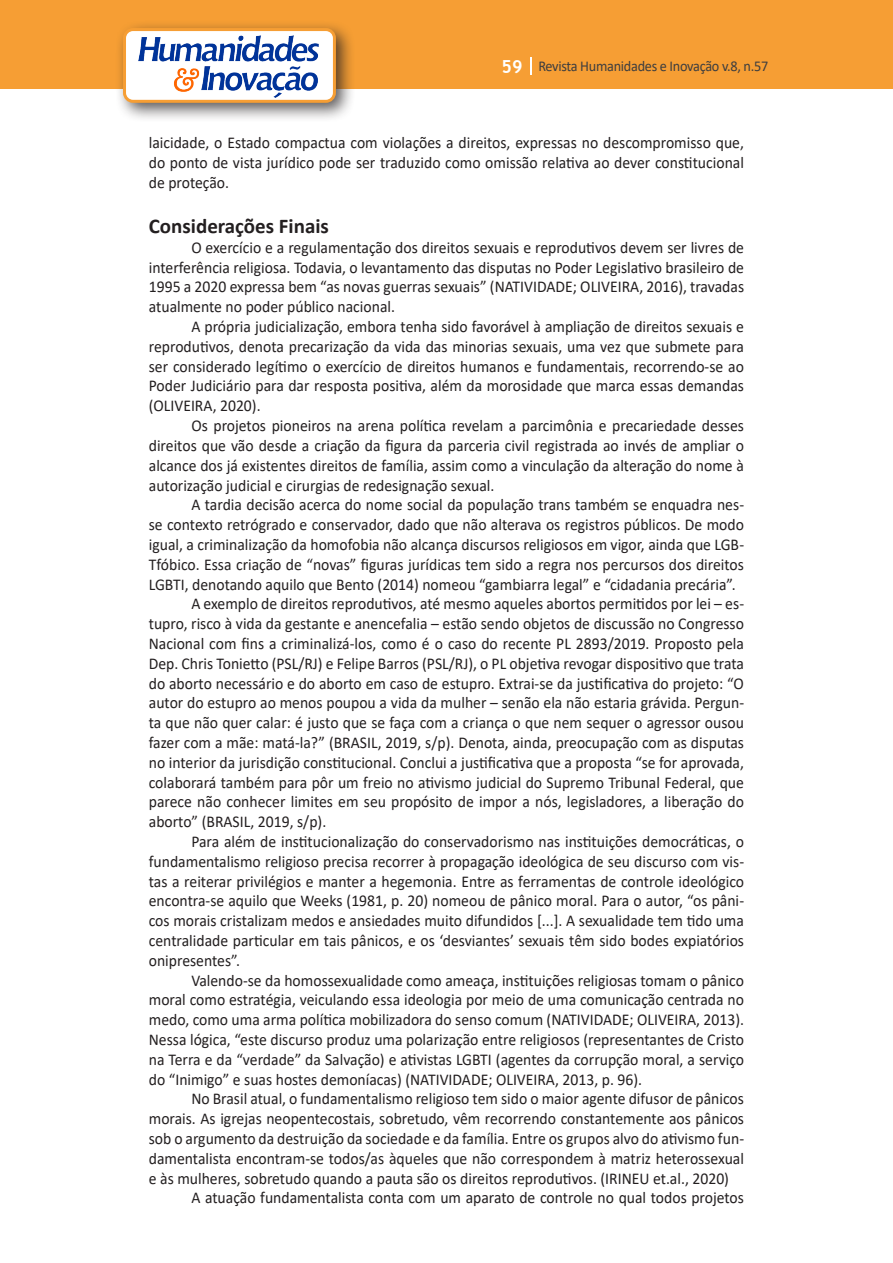
<style>
.page{position:relative;width:893px;height:1263px;background:#fff}
.page>*{position:absolute;margin:0;border:0;box-sizing:border-box;transform-origin:0 0}
.Titulo_2{font:700 21px "Calibri";color:#231f20}
.Texto{font:16.5px/19.8px "Calibri";color:#231f20;text-align:justify;scale:.95 1}
.t1{font:15px "Calibri";letter-spacing:-.02em;color:#3e3e3f;scale:.95 1}
.s1{font-family:"Trebuchet MS";font-weight:700;font-size:18px;color:#fff}
</style>
<div class="page">
<div style="left:0;top:0;width:893px;height:88px;background:#f69e34"></div>
<svg style="left:530px;top:57px;width:2px;height:18px"></svg>
<div style="left:115px;top:20px;width:241px;height:103px;background:#231f20;opacity:.75"></div>
<div style="left:125px;top:30px;width:209px;height:71px;background:#fff;border-radius:9px"></div>
<img style="left:138px;top:35px;width:181px;height:62px">
<div style="left:123px;top:28px;width:213px;height:75px;border:3px solid #f69e34;border-radius:9px"></div>
<p class="t1" style="left:501px;top:56px;width:282px"><span class="s1">59</span> Revista Humanidades e Inovação v.8, n.57</p>
<p class="Texto" style="left:149px;top:133px;width:628px">laicidade, o Estado compactua com violações a direitos, expressas no descompromisso que, do ponto de vista jurídico pode ser traduzido como omissão relativa ao dever constitucional de proteção.</p>
<p class="Titulo_2" style="left:149px;top:211px;width:182px">Considerações Finais</p>
<p class="Texto" style="left:149px;top:237px;width:628px;text-indent:43px">O exercício e a regulamentação dos direitos sexuais e reprodutivos devem ser livres de interferência religiosa. Todavia, o levantamento das disputas no Poder Legislativo brasileiro de 1995 a 2020 expressa bem “as novas guerras sexuais” (NATIVIDADE; OLIVEIRA, 2016), travadas atualmente no poder público nacional.</p>
<p class="Texto" style="left:149px;top:316px;width:628px;text-indent:43px">A própria judicialização, embora tenha sido favorável à ampliação de direitos sexuais e reprodutivos, denota precarização da vida das minorias sexuais, uma vez que submete para ser considerado legítimo o exercício de direitos humanos e fundamentais, recorrendo-se ao Poder Judiciário para dar resposta positiva, além da morosidade que marca essas demandas (OLIVEIRA, 2020).</p>
<p class="Texto" style="left:149px;top:415px;width:628px;text-indent:43px">Os projetos pioneiros na arena política revelam a parcimônia e precariedade desses direitos que vão desde a criação da figura da parceria civil registrada ao invés de ampliar o alcance dos já existentes direitos de família, assim como a vinculação da alteração do nome à autorização judicial e cirurgias de redesignação sexual.</p>
<p class="Texto" style="left:149px;top:494px;width:628px;text-indent:43px">A tardia decisão acerca do nome social da população trans também se enquadra nes&shy;se contexto retrógrado e conservador, dado que não alterava os registros públicos. De modo igual, a criminalização da homofobia não alcança discursos religiosos em vigor, ainda que LGB-Tfóbico. Essa criação de “novas” figuras jurídicas tem sido a regra nos percursos dos direitos LGBTI, denotando aquilo que Bento (2014) nomeou “gambiarra legal” e “cidadania precária”.</p>
<p class="Texto" style="left:149px;top:593px;width:628px;text-indent:43px">A exemplo de direitos reprodutivos, até mesmo aqueles abortos permitidos por lei – es&shy;tupro, risco à vida da gestante e anencefalia – estão sendo objetos de discussão no Congresso Nacional com fins a criminalizá-los, como é o caso do recente PL 2893/2019. Proposto pela Dep. Chris Tonietto (PSL/RJ) e Felipe Barros (PSL/RJ), o PL objetiva revogar dispositivo que trata do aborto necessário e do aborto em caso de estupro. Extrai-se da justificativa do projeto: “O autor do estupro ao menos poupou a vida da mulher – senão ela não estaria grávida. Pergun&shy;ta que não quer calar: é justo que se faça com a criança o que nem sequer o agressor ousou fazer com a mãe: matá-la?” (BRASIL, 2019, s/p). Denota, ainda, preocupação com as disputas no interior da jurisdição constitucional. Conclui a justificativa que a proposta “se for aprovada, colaborará também para pôr um freio no ativismo judicial do Supremo Tribunal Federal, que parece não conhecer limites em seu propósito de impor a nós, legisladores, a liberação do aborto” (BRASIL, 2019, s/p).</p>
<p class="Texto" style="left:149px;top:831px;width:628px;text-indent:43px">Para além de institucionalização do conservadorismo nas instituições democráticas, o fundamentalismo religioso precisa recorrer à propagação ideológica de seu discurso com vis&shy;tas a reiterar privilégios e manter a hegemonia. Entre as ferramentas de controle ideológico encontra-se aquilo que Weeks (1981, p. 20) nomeou de pânico moral. Para o autor, “os pâni&shy;cos morais cristalizam medos e ansiedades muito difundidos [...]. A sexualidade tem tido uma centralidade particular em tais pânicos, e os ‘desviantes’ sexuais têm sido bodes expiatórios onipresentes”.</p>
<p class="Texto" style="left:149px;top:970px;width:628px;text-indent:43px">Valendo-se da homossexualidade como ameaça, instituições religiosas tomam o pânico moral como estratégia, veiculando essa ideologia por meio de uma comunicação centrada no medo, como uma arma política mobilizadora do senso comum (NATIVIDADE; OLIVEIRA, 2013).<br>Nessa lógica, “este discurso produz uma polarização entre religiosos (representantes de Cristo na Terra e da “verdade” da Salvação) e ativistas LGBTI (agentes da corrupção moral, a serviço do “Inimigo” e suas hostes demoníacas) (NATIVIDADE; OLIVEIRA, 2013, p. 96).</p>
<p class="Texto" style="left:149px;top:1088px;width:628px;text-indent:43px">No Brasil atual, o fundamentalismo religioso tem sido o maior agente difusor de pânicos morais. As igrejas neopentecostais, sobretudo, vêm recorrendo constantemente aos pânicos sob o argumento da destruição da sociedade e da família. Entre os grupos alvo do ativismo fun&shy;damentalista encontram-se todos/as àqueles que não correspondem à matriz heterossexual e às mulheres, sobretudo quando a pauta são os direitos reprodutivos. (IRINEU et.al., 2020)</p>
<p class="Texto" style="left:191px;top:1187px;width:583px">A atuação fundamentalista conta com um aparato de controle no qual todos projetos</p>
</div>
